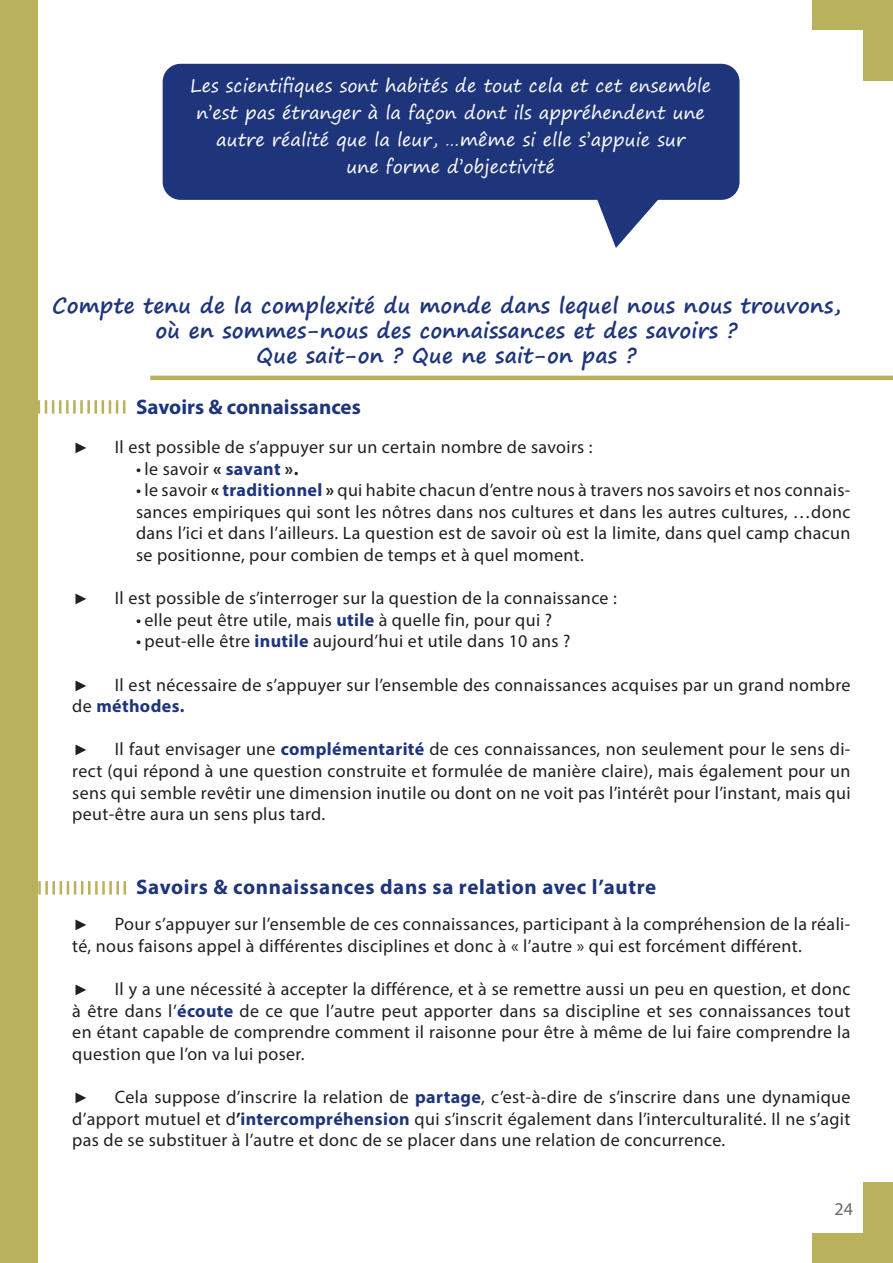
<style>
.page{position:relative;width:893px;height:1263px;background:#fff}
.page>*{position:absolute;margin:0;border:0;box-sizing:border-box;transform-origin:0 0}
.t1{font:700 21px/25.2px "Segoe Print";letter-spacing:.01em;color:#1e357c;text-align:center}
.t2{font:700 21px "Myriad Pro";letter-spacing:.025em;color:#1e357c}
.t3{font:700 21px "Myriad Pro";color:#1e357c}
.t4{font:18px/21.6px "Myriad Pro";letter-spacing:.02em;color:#231f20;text-align:justify}
.t5{font:18px/27px "Segoe Print";color:#fff;text-align:center}
.t6{font:18px "Liberation Serif";color:#231f20}
.t7{font:18px "Myriad Pro";color:#67676a}
.s1{font-weight:700}
.s2{font-weight:700;color:#1e357c}
</style>
<div class="page">
<div style="left:863px;top:1182px;width:30px;height:81px;background:#bab15c"></div>
<div style="left:812px;top:1233px;width:81px;height:30px;background:#bab15c"></div>
<div style="left:812px;top:0;width:81px;height:30px;background:#bab15c"></div>
<div style="left:863px;top:0;width:30px;height:81px;background:#bab15c"></div>
<div style="left:0;top:0;width:38px;height:1263px;background:#bab15c"></div>
<div style="left:163px;top:64px;width:576px;height:136px;background:#1e357c;border-radius:18px"></div>
<svg style="left:590px;top:199px;width:74px;height:49px"></svg>
<hr style="left:150px;top:376px;width:743px;height:4px;background:#bab15c">
<svg style="left:38px;top:400px;width:23px;height:14px"></svg>
<hr style="left:66px;top:400px;width:3px;height:14px;background:#bab15c">
<hr style="left:73px;top:400px;width:3px;height:14px;background:#bab15c">
<hr style="left:80px;top:400px;width:3px;height:14px;background:#bab15c">
<hr style="left:87px;top:400px;width:3px;height:14px;background:#bab15c">
<hr style="left:94px;top:400px;width:3px;height:14px;background:#bab15c">
<svg style="left:102px;top:400px;width:23px;height:14px"></svg>
<hr style="left:38px;top:881px;width:3px;height:14px;background:#bab15c">
<hr style="left:45px;top:881px;width:3px;height:14px;background:#bab15c">
<hr style="left:52px;top:881px;width:3px;height:14px;background:#bab15c">
<svg style="left:60px;top:881px;width:23px;height:14px"></svg>
<hr style="left:88px;top:881px;width:3px;height:14px;background:#bab15c">
<hr style="left:95px;top:881px;width:3px;height:14px;background:#bab15c">
<hr style="left:102px;top:881px;width:3px;height:14px;background:#bab15c">
<hr style="left:109px;top:881px;width:3px;height:14px;background:#bab15c">
<hr style="left:116px;top:881px;width:3px;height:14px;background:#bab15c">
<svg style="left:124px;top:881px;width:2px;height:14px"></svg>
<p class="t5" style="left:190px;top:72px;width:523px">Les scientifiques sont habités de tout cela et cet ensemble n’est pas étranger à la façon dont ils appréhendent une autre réalité que la leur, …même si elle s’appuie sur<br>une forme d’objectivité</p>
<p class="t1" style="left:52px;top:292px;width:790px">Compte tenu de la complexité du monde dans lequel nous nous trouvons, où en sommes-nous des connaissances et des savoirs ?<br>Que sait-on ? Que ne sait-on pas ?</p>
<p class="t3" style="left:136px;top:393px;width:226px">Savoirs &amp; connaissances</p>
<p class="t6" style="left:72px;top:435px;width:19px">►</p>
<p class="t4" style="left:115px;top:436px;width:479px">Il est possible de s’appuyer sur un certain nombre de savoirs :</p>
<p class="t4" style="left:136px;top:457px;width:164px">• le savoir <span class="s1">«</span> <span class="s2">savant</span> <span class="s1">».</span></p>
<p class="t4" style="left:136px;top:479px;width:716px">• le savoir <span class="s1">«</span> <span class="s2">traditionnel</span> <span class="s1">»</span> qui habite chacun d’entre nous à travers nos savoirs et nos connais&shy;sances empiriques qui sont les nôtres dans nos cultures et dans les autres cultures, …donc dans l’ici et dans l’ailleurs. La question est de savoir où est la limite, dans quel camp chacun se positionne, pour combien de temps et à quel moment.</p>
<p class="t6" style="left:72px;top:586px;width:19px">►</p>
<p class="t4" style="left:115px;top:587px;width:504px">Il est possible de s’interroger sur la question de la connaissance :</p>
<p class="t4" style="left:136px;top:609px;width:417px">• elle peut être utile, mais <span class="s2">utile</span> à quelle fin, pour qui ?</p>
<p class="t4" style="left:136px;top:630px;width:436px">• peut-elle être <span class="s2">inutile</span> aujourd’hui et utile dans 10 ans ?</p>
<p class="t6" style="left:72px;top:673px;width:19px">►</p>
<p class="t4" style="left:72px;top:673px;width:780px;text-indent:43px">Il est nécessaire de s’appuyer sur l’ensemble des connaissances acquises par un grand nombre de <span class="s2">méthodes.</span></p>
<p class="t6" style="left:72px;top:738px;width:19px">►</p>
<p class="t4" style="left:72px;top:738px;width:780px;text-indent:43px">Il faut envisager une <span class="s2">complémentarité</span> de ces connaissances, non seulement pour le sens di&shy;rect (qui répond à une question construite et formulée de manière claire), mais également pour un sens qui semble revêtir une dimension inutile ou dont on ne voit pas l’intérêt pour l’instant, mais qui peut-être aura un sens plus tard.</p>
<p class="t2" style="left:136px;top:873px;width:522px">Savoirs &amp; connaissances dans sa relation avec l’autre</p>
<p class="t4" style="left:72px;top:913px;width:780px;text-indent:43px">Pour s’appuyer sur l’ensemble de ces connaissances, participant à la compréhension de la réali&shy;té, nous faisons appel à différentes disciplines et donc à « l’autre » qui est forcément différent.</p>
<p class="t6" style="left:72px;top:977px;width:19px">►</p>
<p class="t6" style="left:72px;top:913px;width:19px">►</p>
<p class="t4" style="left:72px;top:978px;width:780px;text-indent:43px">Il y a une nécessité à accepter la différence, et à se remettre aussi un peu en question, et donc à être dans l’<span class="s2">écoute</span> de ce que l’autre peut apporter dans sa discipline et ses connaissances tout en étant capable de comprendre comment il raisonne pour être à même de lui faire comprendre la question que l’on va lui poser.</p>
<p class="t6" style="left:72px;top:1085px;width:19px">►</p>
<p class="t4" style="left:72px;top:1086px;width:780px;text-indent:43px">Cela suppose d’inscrire la relation de <span class="s2">partage</span>, c’est-à-dire de s’inscrire dans une dynamique d’apport mutuel et d<span class="s1">’</span><span class="s2">intercompréhension</span> qui s’inscrit également dans l’interculturalité. Il ne s’agit pas de se substituer à l’autre et donc de se placer dans une relation de concurrence.</p>
<p class="t7" style="left:834px;top:1197px;width:20px">24</p>
</div>
